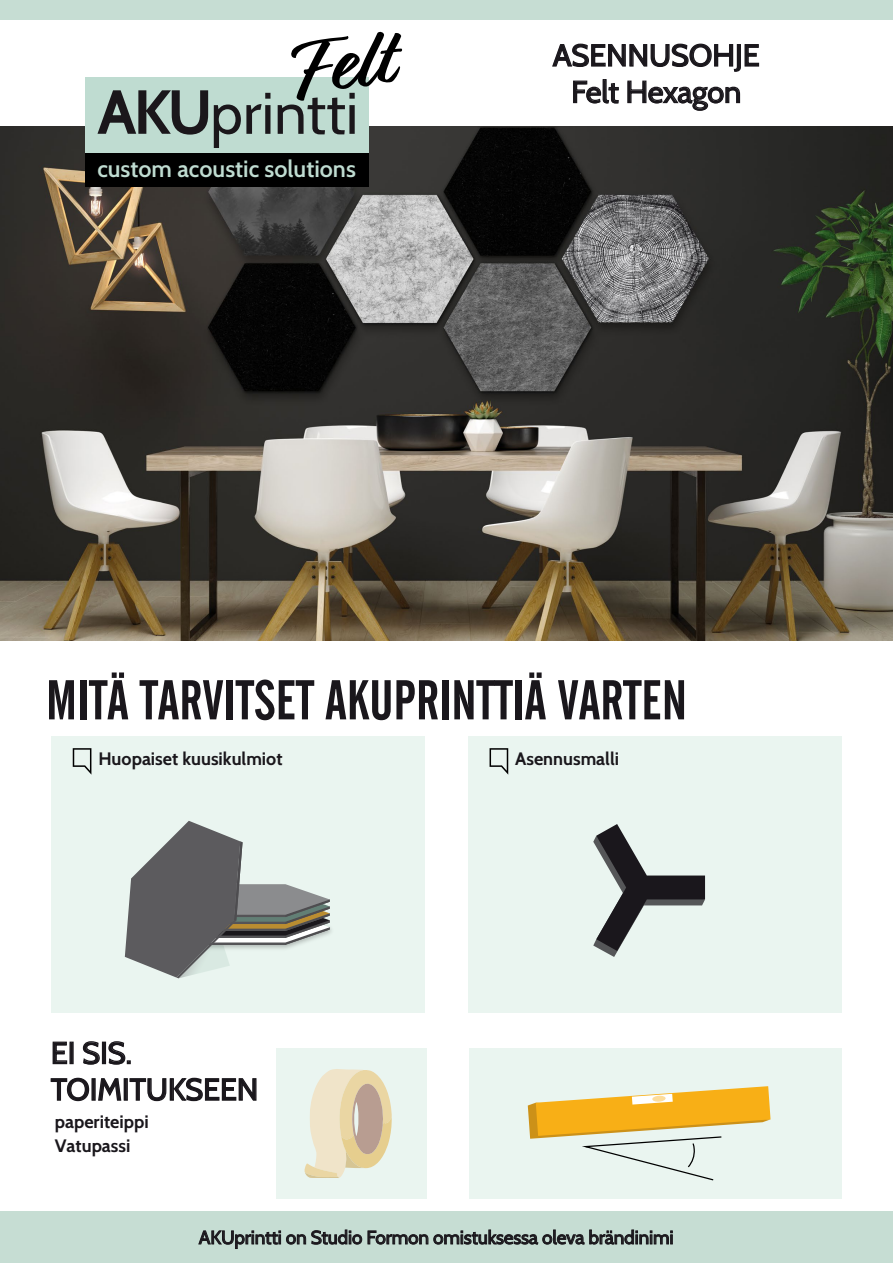
<style>
.page{position:relative;width:893px;height:1263px;background:#fff}
.page>*{position:absolute;margin:0;border:0;box-sizing:border-box;transform-origin:0 0}
.t1{font:700 84.6px "Relation";color:#000}
.t2{font:58.65px "Cabin";color:#1b171b}
.t3{font:55.5px "Cafeta";color:#1a171c}
.t4{font:30.45px/36.6px "Cabin";color:#1a171c;text-align:center}
.t5{font:600 23.4px "Cabin";color:#bfdcd1}
.t6{font:18.75px "Cabin";color:#1a171c}
.t7{font:700 18px/23.4px "Cabin";color:#1a171c}
</style>
<div class="page">
<div style="left:470px;top:1048px;width:372px;height:151px;background:#eaf5f0"></div>
<div style="left:276px;top:1048px;width:150px;height:151px;background:#eaf5f0"></div>
<div style="left:51px;top:736px;width:374px;height:277px;background:#eaf5f0"></div>
<div style="left:468px;top:736px;width:374px;height:277px;background:#eaf5f0"></div>
<img style="left:0;top:126px;width:893px;height:514px">
<div style="left:0;top:0;width:893px;height:20px;background:#c6ddd3"></div>
<div style="left:0;top:1212px;width:893px;height:51px;background:#c6ddd3"></div>
<svg style="left:490px;top:748px;width:18px;height:27px"></svg>
<svg style="left:73px;top:748px;width:18px;height:26px"></svg>
<div style="left:85px;top:153px;width:283px;height:33px;background:#000"></div>
<div style="left:85px;top:77px;width:283px;height:76px;background:#bfdcd1"></div>
<svg style="left:97px;top:90px;width:112px;height:45px"></svg>
<svg style="left:593px;top:824px;width:112px;height:133px"></svg>
<svg style="left:125px;top:821px;width:205px;height:157px"></svg>
<svg style="left:528px;top:1086px;width:242px;height:95px"></svg>
<svg style="left:304px;top:1069px;width:88px;height:109px"></svg>
<svg style="left:552px;top:43px;width:208px;height:29px"></svg>
<svg style="left:573px;top:79px;width:46px;height:25px"></svg>
<svg style="left:627px;top:80px;width:114px;height:31px"></svg>
<svg style="left:198px;top:1229px;width:475px;height:20px"></svg>
<svg style="left:52px;top:1041px;width:16px;height:24px"></svg>
<div style="left:70px;top:1041px;width:4px;height:23px;border:1px solid #1a171c"></div>
<svg style="left:82px;top:1041px;width:18px;height:24px"></svg>
<div style="left:102px;top:1041px;width:4px;height:23px;border:1px solid #1a171c"></div>
<svg style="left:108px;top:1041px;width:23px;height:24px"></svg>
<svg style="left:50px;top:1077px;width:40px;height:25px"></svg>
<div style="left:92px;top:1078px;width:4px;height:23px;border:1px solid #1a171c"></div>
<svg style="left:98px;top:1078px;width:24px;height:23px"></svg>
<div style="left:124px;top:1078px;width:4px;height:23px;border:1px solid #1a171c"></div>
<svg style="left:129px;top:1077px;width:128px;height:25px"></svg>
<h1 class="t1" style="left:285px;top:21px;width:99px;rotate:-7deg">Felt</h1>
<h2 class="t2" style="left:99px;top:77px;width:261px">AKUprintti</h2>
<p class="t5" style="left:97px;top:155px;width:260px">custom acoustic solutions</p>
<h3 class="t4" style="left:553px;top:37px;width:208px">ASENNUSOHJE<br>Felt Hexagon</h3>
<h3 class="t3" style="left:46px;top:669px;width:643px">MITÄ TARVITSET AKUPRINTTIÄ VARTEN</h3>
<p class="t7" style="left:98px;top:746px;width:186px">Huopaiset kuusikulmiot</p>
<p class="t7" style="left:515px;top:746px;width:105px">Asennusmalli</p>
<h3 class="t4" style="left:51px;top:1034px;width:209px;text-align:left">EI SIS.<br>TOIMITUKSEEN</h3>
<p class="t7" style="left:55px;top:1110px;width:95px">paperiteippi<br>Vatupassi</p>
<p class="t6" style="left:199px;top:1226px;width:476px">AKUprintti on Studio Formon omistuksessa oleva brändinimi</p>
</div>
